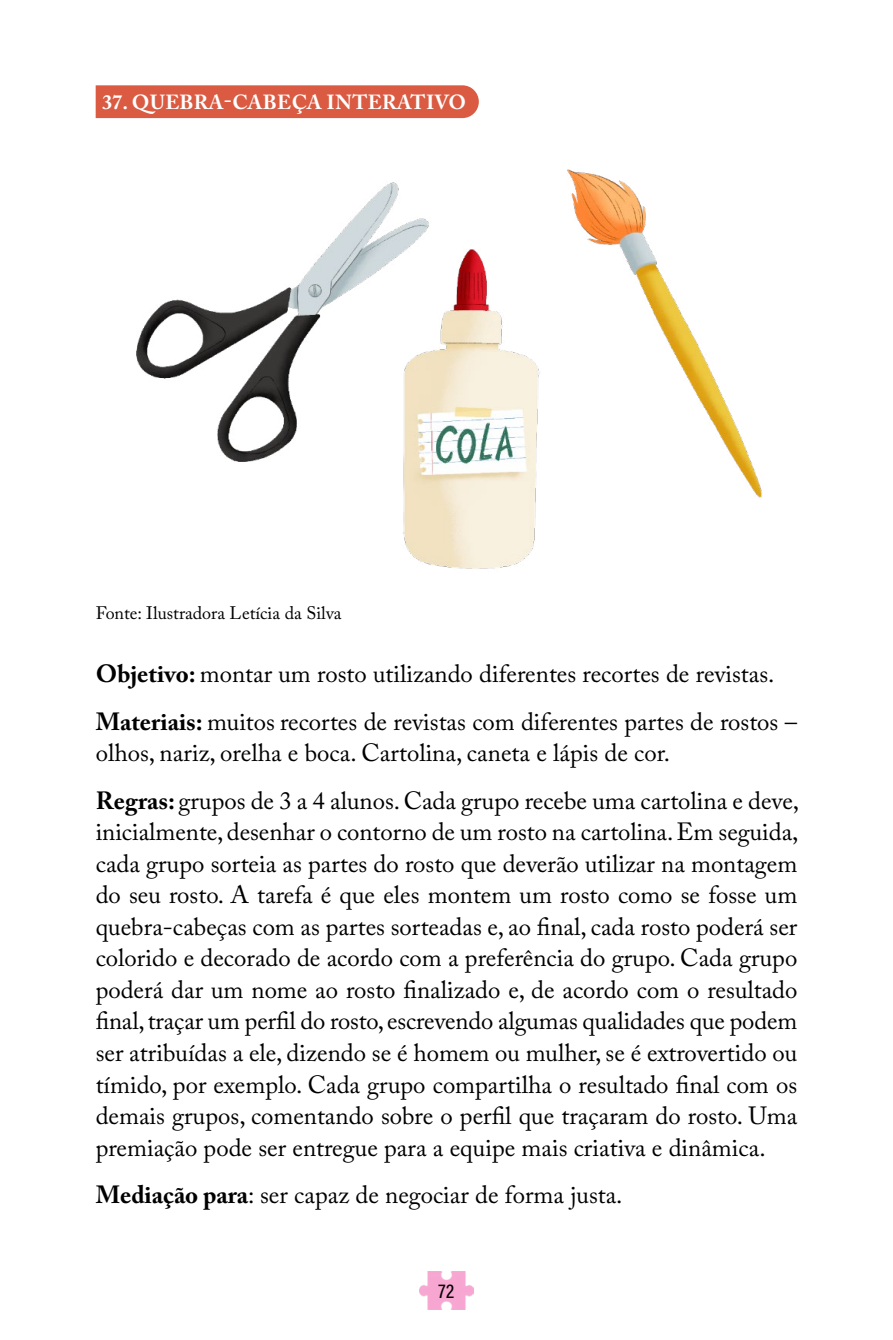
<style>
.page{position:relative;width:893px;height:1340px;background:#fff}
.page>*{position:absolute;margin:0;border:0;box-sizing:border-box;transform-origin:0 0}
.t1{font:24.75px/31.5px "Adobe Caslon Pro";color:#000}
.t2{font:700 20.25px "Adobe Caslon Pro";letter-spacing:.02em;color:#fff}
.t3{font:20.25px "Acumin Variable Concept";color:#000}
.t4{font:18px "Adobe Caslon Pro";color:#000}
.s1{font-weight:700}
</style>
<div class="page">
<img style="left:419px;top:1271px;width:55px;height:38px">
<div style="left:96px;top:85px;width:383px;height:33px;background:#da5b42"></div>
<img style="left:136px;top:169px;width:626px;height:400px">
<p class="t2" style="left:102px;top:90px;width:365px">37. QUEBRA-CABEÇA INTERATIVO</p>
<p class="t4" style="left:96px;top:602px;width:247px">Fonte: Ilustradora Letícia da Silva</p>
<p class="t1" style="left:96px;top:650px;width:703px;line-height:47.5px"><span class="s1">Objetivo:</span> montar um rosto utilizando diferentes recortes de revistas.<br><span class="s1">Materiais:</span> muitos recortes de revistas com diferentes partes de rostos –</p>
<p class="t1" style="left:96px;top:729px;width:705px;line-height:47.5px">olhos, nariz, orelha e boca. Cartolina, caneta e lápis de cor.<br><span class="s1">Regras:</span> grupos de 3 a 4 alunos. Cada grupo recebe uma cartolina e deve,</p>
<p class="t1" style="left:96px;top:816px;width:704px;text-align:justify">inicialmente, desenhar o contorno de um rosto na cartolina. Em seguida, cada grupo sorteia as partes do rosto que deverão utilizar na montagem do seu rosto. A tarefa é que eles montem um rosto como se fosse um quebra-cabeças com as partes sorteadas e, ao final, cada rosto poderá ser colorido e decorado de acordo com a preferência do grupo. Cada grupo poderá dar um nome ao rosto finalizado e, de acordo com o resultado final, traçar um perfil do rosto, escrevendo algumas qualidades que podem ser atribuídas a ele, dizendo se é homem ou mulher, se é extrovertido ou tímido, por exemplo. Cada grupo compartilha o resultado final com os demais grupos, comentando sobre o perfil que traçaram do rosto. Uma premiação pode ser entregue para a equipe mais criativa e dinâmica.</p>
<p class="t1" style="left:96px;top:1178px;width:528px"><span class="s1">Mediação para</span>: ser capaz de negociar de forma justa.</p>
<p class="t3" style="left:439px;top:1277px;width:17px">72</p>
</div>
